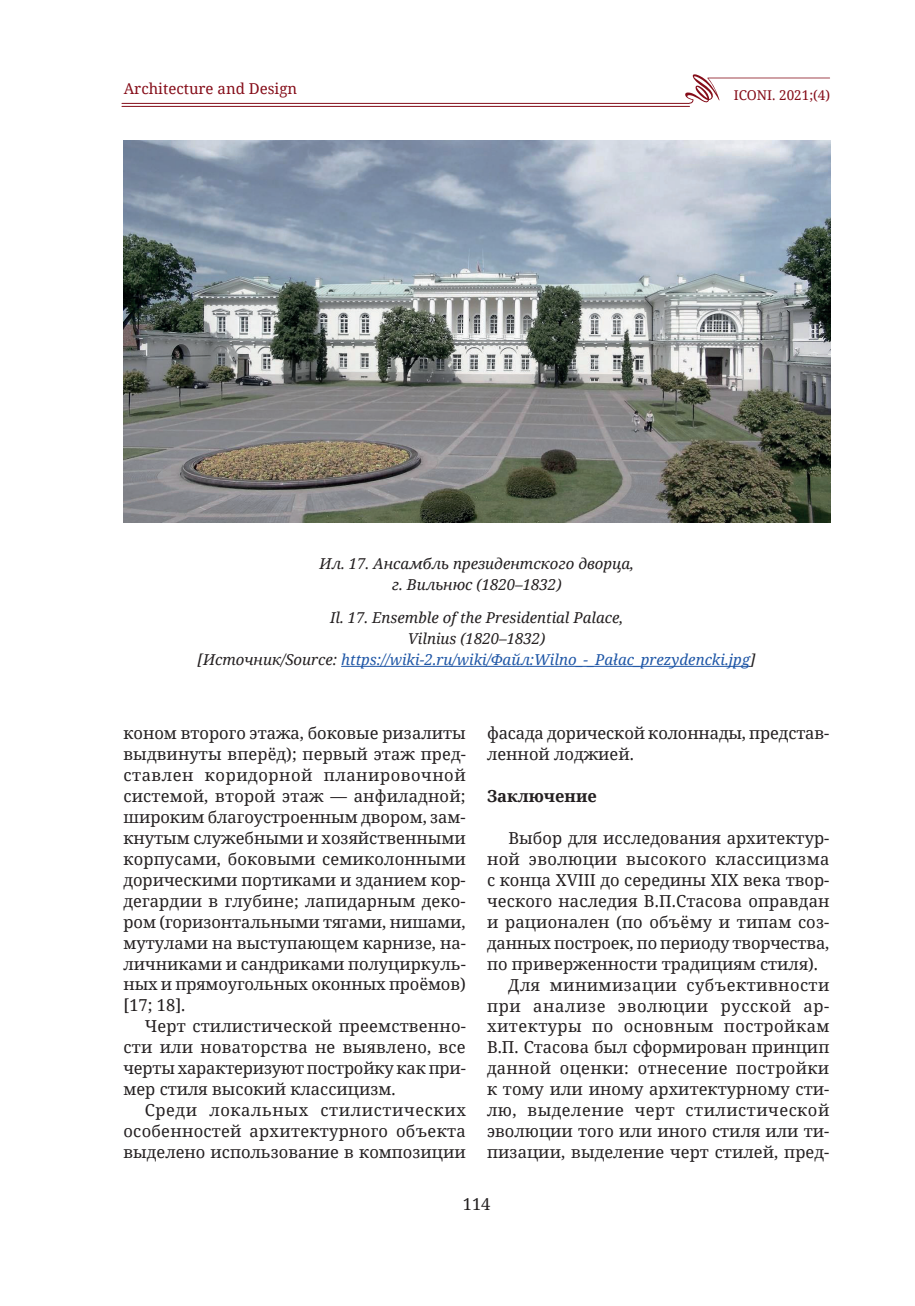
<style>
.page{position:relative;width:915px;height:1306px;background:#fff}
.page>*{position:absolute;margin:0;border:0;box-sizing:border-box;transform-origin:0 0}
.t1{font:16.5px/21px "Noto Serif";color:#231f20;text-align:justify}
.t2{font:16.5px "Noto Serif";letter-spacing:.02em;color:#231f20}
.t3{font:16.5px "Noto Serif";letter-spacing:.03em;color:#231f20}
.t4{font:16.5px "Noto Serif";letter-spacing:.025em;color:#231f20}
.t5{font:16.5px "Noto Serif";letter-spacing:.04em;color:#231f20}
.t6{font:700 16.5px "Noto Serif";color:#231f20}
.t7{font:italic 15px/21px "Noto Serif";color:#231f20;text-align:center}
.t8{font:15px "Noto Serif";color:#850d19}
.t9{font:13.5px "Noto Serif";color:#850d19}
.s1{color:#1e56a6}
</style>
<div class="page">
<svg style="left:121px;top:74px;width:709px;height:30px"></svg>
<hr style="left:122px;top:106px;width:567px;height:1px;background:#850d19">
<img style="left:123px;top:140px;width:706px;height:382px">
<hr style="left:341px;top:666px;width:409px;height:1px;background:#1e56a6">
<p class="t8" style="left:124px;top:78px;width:175px">Architecture and Design</p>
<p class="t9" style="left:733px;top:86px;width:98px">ICONI. 2021;(4)</p>
<p class="t7" style="left:319px;top:552px;width:315px">Ил. 17. Ансамбль президентского дворца, г. Вильнюс (1820–1832)</p>
<p class="t7" style="left:197px;top:607px;width:559px">Il. 17. Ensemble of the Presidential Palace,<br>Vilnius (1820–1832)<br>[Источник/Source: <span class="s1">https://wiki-2.ru/wiki/Файл:Wilno_-_Pałac_prezydencki.jpg</span>]</p>
<p class="t1" style="left:123px;top:721px;width:344px">коном второго этажа, боковые ризалиты выдвинуты вперёд); первый этаж пред&shy;ставлен коридорной планировочной системой, второй этаж — анфиладной; широким благоустроенным двором, зам&shy;кнутым служебными и хозяйственными корпусами, боковыми семиколонными дорическими портиками и зданием кор&shy;дегардии в глубине; лапидарным деко&shy;ром (горизонтальными тягами, нишами, мутулами на выступающем карнизе, на&shy;личниками и сандриками полуциркуль&shy;ных и прямоугольных оконных проёмов) [17; 18].</p>
<p class="t1" style="left:123px;top:1015px;width:344px;text-indent:21px">Черт стилистической преемственно&shy;сти или новаторства не выявлено, все черты характеризуют постройку как при&shy;мер стиля высокий классицизм.</p>
<p class="t1" style="left:123px;top:1099px;width:344px;text-indent:21px">Среди локальных стилистических особенностей архитектурного объекта выделено использование в композиции</p>
<p class="t1" style="left:487px;top:721px;width:344px">фасада дорической колоннады, представ&shy;ленной лоджией.</p>
<p class="t6" style="left:487px;top:784px;width:111px">Заключение</p>
<p class="t1" style="left:508px;top:826px;width:322px">Выбор для исследования архитектур-</p>
<p class="t2" style="left:487px;top:847px;width:343px">ной эволюции высокого классицизма</p>
<p class="t1" style="left:487px;top:868px;width:344px">с конца XVIII до середины XIX века твор-</p>
<p class="t1" style="left:487px;top:889px;width:344px">ческого наследия В.П.Стасова оправдан</p>
<p class="t1" style="left:487px;top:910px;width:344px">и рационален (по объёму и типам соз-</p>
<p class="t1" style="left:487px;top:931px;width:344px">данных построек, по периоду творчества,</p>
<p class="t1" style="left:487px;top:952px;width:332px">по приверженности традициям стиля).</p>
<p class="t4" style="left:508px;top:973px;width:322px">Для минимизации субъективности</p>
<p class="t5" style="left:487px;top:994px;width:344px">при анализе эволюции русской ар-</p>
<p class="t3" style="left:487px;top:1015px;width:344px">хитектуры по основным постройкам</p>
<p class="t1" style="left:487px;top:1036px;width:344px">В.П. Стасова был сформирован принцип</p>
<p class="t2" style="left:487px;top:1057px;width:343px">данной оценки: отнесение постройки</p>
<p class="t1" style="left:487px;top:1078px;width:343px">к тому или иному архитектурному сти-</p>
<p class="t3" style="left:487px;top:1099px;width:344px">лю, выделение черт стилистической</p>
<p class="t1" style="left:487px;top:1120px;width:344px">эволюции того или иного стиля или ти-</p>
<p class="t1" style="left:487px;top:1141px;width:343px">пизации, выделение черт стилей, пред-</p>
<p class="t1" style="left:462px;top:1192px;width:29px">114</p>
</div>
